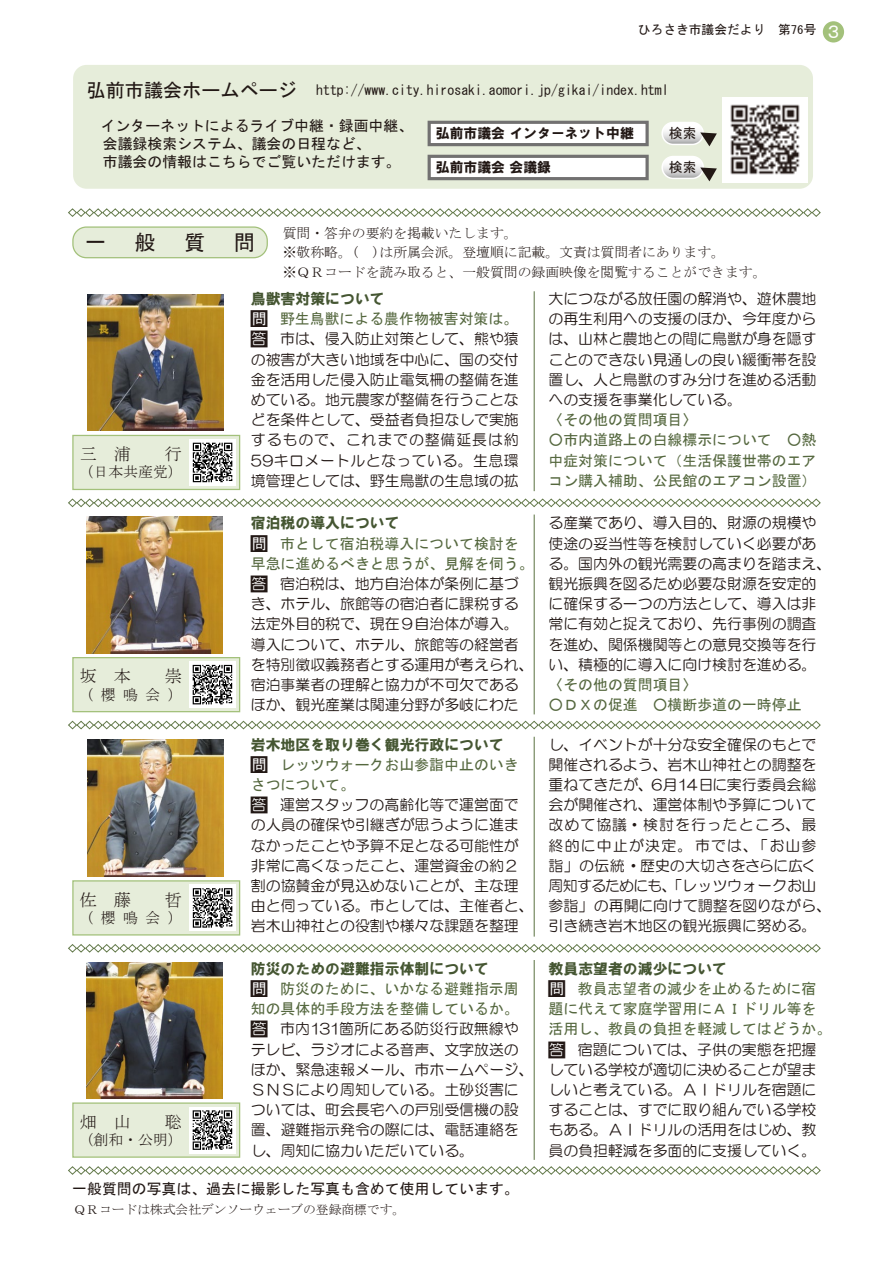
<style>
.page{position:relative;width:893px;height:1263px;background:#fff}
.page>*{position:absolute;margin:0;border:0;box-sizing:border-box;transform-origin:0 0}
.t1{font:21.3px "MS Gothic";color:#221815}
.t2{font:16.95px "MS Mincho";letter-spacing:1em;color:#221815}
.t3{font:14.85px/20.2px "HG Maru Gothic MPRO";color:#221815}
.t4{font:14.85px/20.2px "MS Gothic";color:#55683f}
.t5{font:14.85px/18px "MS Gothic";color:#221815}
.t6{font:14.85px "HG Soei Kakugothic UB";color:#455632}
.t7{font:14.85px "MS Mincho";color:#221815}
.t8{font:13.8px/19.2px "MS Mincho";color:#221815}
.t9{font:13.8px "MS Gothic";color:#221815}
.t10{font:13.8px "HGS Soei Kakugothic UB";color:#221815}
.t11{font:12.75px "MS Mincho";color:#221815}
.t12{font:12.75px "MS Gothic";color:#221815}
.s1{font-size:11.55px}
.s2{font-size:18px;color:#fff}
.s3{font-size:19.2px}
.s4{font-family:"HG Maru Gothic MPRO";font-size:23.4px;color:#221815}
.s5{color:#fff}
.s6{font-family:"MS Gothic";font-size:23.4px}
</style>
<div class="page">
<hr style="left:534px;top:291px;width:1px;height:200px;background:#647a4b">
<svg style="left:68px;top:498px;width:753px;height:10px"></svg>
<hr style="left:534px;top:514px;width:1px;height:200px;background:#647a4b">
<svg style="left:68px;top:720px;width:753px;height:10px"></svg>
<img style="left:86px;top:517px;width:136px;height:136px">
<img style="left:87px;top:294px;width:136px;height:137px">
<div style="left:73px;top:227px;width:194px;height:31px;background:#e6edda;border-radius:14px"></div>
<div style="left:72px;top:226px;width:196px;height:32px;border:1px solid #a3c17b;border-radius:14px"></div>
<svg style="left:68px;top:208px;width:753px;height:9px"></svg>
<div style="left:72px;top:435px;width:168px;height:55px;background:#e6edda;border:1px solid #a3c17b"></div>
<div style="left:189px;top:439px;width:47px;height:47px;background:linear-gradient(to right,#fff,#fff)"></div>
<svg style="left:193px;top:443px;width:39px;height:39px;background:#7d7d7d"></svg>
<div style="left:72px;top:657px;width:168px;height:55px;background:#e6edda;border:1px solid #a3c17b"></div>
<div style="left:189px;top:661px;width:47px;height:47px;background:linear-gradient(to right,#fff,#fff)"></div>
<svg style="left:193px;top:665px;width:39px;height:39px;background:#808080"></svg>
<hr style="left:534px;top:737px;width:1px;height:199px;background:#647a4b">
<svg style="left:68px;top:944px;width:753px;height:9px"></svg>
<hr style="left:534px;top:960px;width:1px;height:200px;background:#647a4b">
<svg style="left:68px;top:1166px;width:753px;height:9px"></svg>
<img style="left:86px;top:962px;width:136px;height:136px">
<img style="left:87px;top:740px;width:136px;height:136px">
<div style="left:72px;top:880px;width:168px;height:55px;background:#e6edda;border:1px solid #a3c17b"></div>
<div style="left:189px;top:884px;width:47px;height:47px;background:#fff"></div>
<svg style="left:193px;top:888px;width:39px;height:40px"></svg>
<div style="left:72px;top:1102px;width:168px;height:56px;background:#e6edda;border:1px solid #a3c17b"></div>
<div style="left:189px;top:1107px;width:47px;height:46px;background:#fff"></div>
<svg style="left:193px;top:1110px;width:39px;height:40px"></svg>
<div style="left:823px;top:21px;width:21px;height:22px;background:#a3c17b;border-radius:50%"></div>
<div style="left:73px;top:65px;width:740px;height:124px;background:#e6edda;border-radius:14px"></div>
<div style="left:429px;top:122px;width:218px;height:23px;background:#fff"></div>
<div style="left:428px;top:121px;width:221px;height:25px;border:3px solid #727171"></div>
<svg style="left:662px;top:157px;width:41px;height:21px"></svg>
<div style="left:661px;top:156px;width:43px;height:23px;border:2px solid #fff;border-radius:11px"></div>
<div style="left:429px;top:156px;width:218px;height:23px;background:#fff"></div>
<div style="left:428px;top:155px;width:221px;height:25px;border:3px solid #727171"></div>
<svg style="left:662px;top:123px;width:41px;height:21px"></svg>
<div style="left:661px;top:122px;width:43px;height:23px;border:2px solid #fff;border-radius:11px"></div>
<img style="left:722px;top:97px;width:86px;height:85px">
<svg style="left:700px;top:167px;width:17px;height:14px"></svg>
<svg style="left:700px;top:132px;width:17px;height:14px"></svg>
<p class="t12" style="left:638px;top:23px;width:206px">ひろさき市議会だより　第<span class="s1">76</span>号 <span class="s2">３</span></p>
<p class="t9" style="left:87px;top:84px;width:583px"><span class="s3">弘前市議会ホームページ</span> http://www.city.hirosaki.aomori.jp/gikai/index.html</p>
<p class="t5" style="left:73px;top:116px;width:342px;text-indent:28px">インターネットによるライブ中継・録画中継、　　会議録検索システム、議会の日程など、<br>　　市議会の情報はこちらでご覧いただけます。</p>
<p class="t10" style="left:436px;top:127px;width:200px">弘前市議会 インターネット中継</p>
<p class="t10" style="left:436px;top:161px;width:117px">弘前市議会 会議録</p>
<p class="t9" style="left:669px;top:161px;width:29px">検索</p>
<p class="t9" style="left:669px;top:127px;width:29px">検索</p>
<h1 class="t1" style="left:85px;top:232px;width:23px">一</h1>
<h1 class="t1" style="left:135px;top:232px;width:23px">般</h1>
<h1 class="t1" style="left:184px;top:232px;width:23px">質</h1>
<h1 class="t1" style="left:234px;top:232px;width:23px">問</h1>
<p class="t8" style="left:283px;top:224px;width:485px">質問・答弁の要約を掲載いたします。<br>※敬称略。(　)は所属会派。登壇順に記載。文責は質問者にあります。<br>※ＱＲコードを読み取ると、一般質問の録画映像を閲覧することができます。</p>
<p class="t2" style="left:80px;top:445px;width:104px">三浦　行</p>
<p class="t7" style="left:79px;top:465px;width:106px">（日本共産党）</p>
<p class="t2" style="left:80px;top:668px;width:104px">坂本　崇</p>
<p class="t7" style="left:79px;top:687px;width:106px">（櫻鳴会）</p>
<p class="t2" style="left:80px;top:891px;width:104px">佐藤　哲</p>
<p class="t7" style="left:79px;top:910px;width:106px">（櫻鳴会）</p>
<p class="t2" style="left:80px;top:1113px;width:104px">畑山　聡</p>
<p class="t7" style="left:79px;top:1132px;width:106px">（創和・公明）</p>
<p class="t6" style="left:251px;top:291px;width:135px">鳥獣害対策について</p>
<p class="t4" style="left:248px;top:309px;width:272px"><span class="s4">■</span><span class="s5">問</span> 野生鳥獣による農作物被害対策は。</p>
<p class="t3" style="left:247px;top:329px;width:273px;text-align:justify"><span class="s6">■</span><span class="s5">答</span> 市は、侵入防止対策として、熊や猿の被害が大きい地域を中心に、国の交付金を活用した侵入防止電気柵の整備を進めている。地元農家が整備を行うことなどを条件として、受益者負担なしで実施するもので、これまでの整備延長は約59キロメートルとなっている。生息環境管理としては、野生鳥獣の生息域の拡</p>
<p class="t6" style="left:251px;top:516px;width:150px">宿泊税の導入について</p>
<p class="t4" style="left:248px;top:533px;width:288px"><span class="s4">■</span><span class="s5">問</span> 市として宿泊税導入について検討を早急に進めるべきと思うが、見解を伺う。</p>
<p class="t3" style="left:247px;top:573px;width:288px"><span class="s6">■</span><span class="s5">答</span> 宿泊税は、地方自治体が条例に基づき、ホテル、旅館等の宿泊者に課税する法定外目的税で、現在９自治体が導入。導入について、ホテル、旅館等の経営者を特別徴収義務者とする運用が考えられ、宿泊事業者の理解と協力が不可欠であるほか、観光産業は関連分野が多岐にわた</p>
<p class="t6" style="left:251px;top:737px;width:254px">岩木地区を取り巻く観光行政について</p>
<p class="t4" style="left:248px;top:754px;width:273px"><span class="s4">■</span><span class="s5">問</span> レッツウォークお山参詣中止のいきさつについて。</p>
<p class="t3" style="left:247px;top:795px;width:288px"><span class="s6">■</span><span class="s5">答</span> 運営スタッフの高齢化等で運営面での人員の確保や引継ぎが思うように進まなかったことや予算不足となる可能性が非常に高くなったこと、運営資金の約２割の協賛金が見込めないことが、主な理由と伺っている。市としては、主催者と、岩木山神社との役割や様々な課題を整理</p>
<p class="t6" style="left:251px;top:961px;width:240px">防災のための避難指示体制について</p>
<p class="t4" style="left:248px;top:978px;width:273px"><span class="s4">■</span><span class="s5">問</span> 防災のために、いかなる避難指示周知の具体的手段方法を整備しているか。</p>
<p class="t3" style="left:247px;top:1019px;width:288px"><span class="s6">■</span><span class="s5">答</span> 市内131箇所にある防災行政無線やテレビ、ラジオによる音声、文字放送のほか、緊急速報メール、市ホームページ、<br>ＳＮＳにより周知している。土砂災害については、町会長宅への戸別受信機の設置、避難指示発令の際には、電話連絡をし、周知に協力いただいている。　　　</p>
<p class="t5" style="left:72px;top:1179px;width:448px">一般質問の写真は、過去に撮影した写真も含めて使用しています。</p>
<p class="t11" style="left:74px;top:1203px;width:333px">ＱＲコードは株式会社デンソーウェーブの登録商標です。</p>
<p class="t3" style="left:549px;top:289px;width:269px;text-align:justify">大につながる放任園の解消や、遊休農地の再生利用への支援のほか、今年度からは、山林と農地との間に鳥獣が身を隠すことのできない見通しの良い緩衝帯を設置し、人と鳥獣のすみ分けを進める活動への支援を事業化している。</p>
<p class="t4" style="left:549px;top:410px;width:150px">〈その他の質問項目〉</p>
<p class="t4" style="left:549px;top:430px;width:269px;text-align:justify">○市内道路上の白線標示について　○熱中症対策について（生活保護世帯のエアコン購入補助、公民館のエアコン設置）</p>
<p class="t3" style="left:549px;top:513px;width:284px">る産業であり、導入目的、財源の規模や使途の妥当性等を検討していく必要がある。国内外の観光需要の高まりを踏まえ、観光振興を図るため必要な財源を安定的に確保する一つの方法として、導入は非常に有効と捉えており、先行事例の調査を進め、関係機関等との意見交換等を行い、積極的に導入に向け検討を進める。</p>
<p class="t4" style="left:549px;top:674px;width:150px">〈その他の質問項目〉</p>
<p class="t4" style="left:549px;top:695px;width:254px">○ＤＸの促進　○横断歩道の一時停止</p>
<p class="t3" style="left:549px;top:734px;width:284px">し、イベントが十分な安全確保のもとで開催されるよう、岩木山神社との調整を重ねてきたが、６月14日に実行委員会総会が開催され、運営体制や予算について改めて協議・検討を行ったところ、最終的に中止が決定。市では、「お山参詣」の伝統・歴史の大切さをさらに広く周知するためにも、「レッツウォークお山参詣」の再開に向けて調整を図りながら、引き続き岩木地区の観光振興に努める。</p>
<p class="t6" style="left:549px;top:961px;width:180px">教員志望者の減少について</p>
<p class="t4" style="left:545px;top:978px;width:288px"><span class="s4">■</span><span class="s5">問</span> 教員志望者の減少を止めるために宿題に代えて家庭学習用にＡＩドリル等を活用し、教員の負担を軽減してはどうか。</p>
<p class="t3" style="left:545px;top:1039px;width:273px;text-align:justify"><span class="s6">■</span><span class="s5">答</span> 宿題については、子供の実態を把握している学校が適切に決めることが望ましいと考えている。ＡＩドリルを宿題にすることは、すでに取り組んでいる学校もある。ＡＩドリルの活用をはじめ、教員の負担軽減を多面的に支援していく。</p>
</div>
